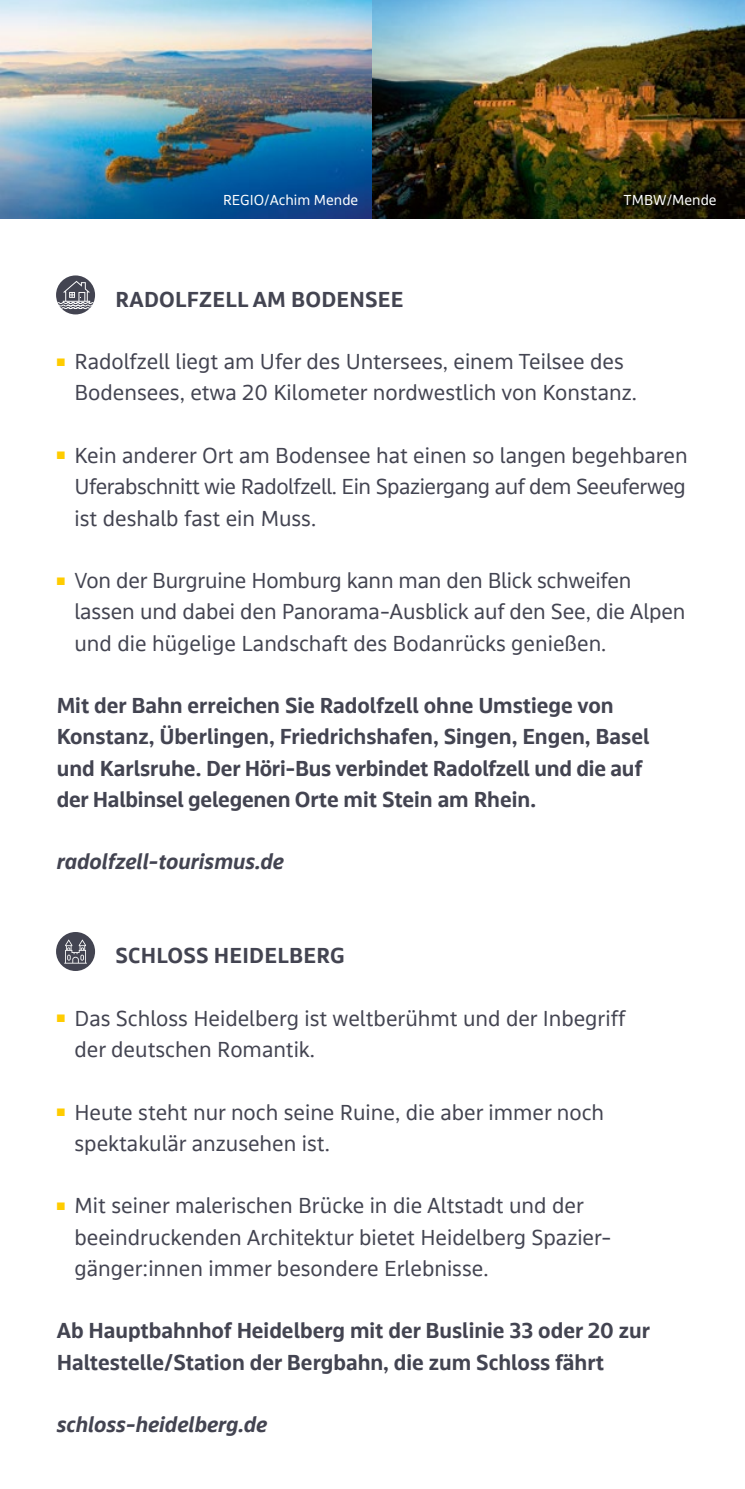
<style>
.page{position:relative;width:745px;height:1489px;background:#fff}
.page>*{position:absolute;margin:0;border:0;box-sizing:border-box;transform-origin:0 0}
.t1{font:22.5px/31.2px "bwegt Text";color:#434451}
.t2{font:700 22.5px/31.2px "bwegt Text";color:#434451}
.t3{font:italic 700 22.5px "bwegt Text";color:#434451}
.t4{font:15px "bwegt Text";color:#fff}
</style>
<div class="page">
<img style="left:0;top:0;width:744px;height:219px">
<div style="left:56px;top:275px;width:39px;height:39px;background:#434451;border-radius:50%"></div>
<svg style="left:56px;top:281px;width:39px;height:28px"></svg>
<div style="left:56px;top:931px;width:39px;height:39px;background:#434451;border-radius:50%"></div>
<svg style="left:64px;top:939px;width:23px;height:24px"></svg>
<p class="t4" style="left:223px;top:191px;width:137px">REGIO/Achim Mende</p>
<p class="t4" style="left:623px;top:191px;width:94px">TMBW/Mende</p>
<h4 class="t2" style="left:115px;top:284px;width:289px">RADOLFZELL AM BODENSEE</h4>
<p class="t1" style="left:74px;top:347px;width:563px;text-indent:-18px"><sup>■</sup> Radolfzell liegt am Ufer des Untersees, einem Teilsee des<br>Bodensees, etwa 20 Kilometer nordwestlich von Konstanz.</p>
<p class="t1" style="left:74px;top:440px;width:614px;text-align:justify;text-indent:-18px"><sup>■</sup> Kein anderer Ort am Bodensee hat einen so langen begehbaren Uferabschnitt wie Radolfzell. Ein Spaziergang auf dem Seeuferweg ist deshalb fast ein Muss.</p>
<p class="t1" style="left:74px;top:565px;width:612px;text-indent:-18px"><sup>■</sup> Von der Burgruine Homburg kann man den Blick schweifen lassen und dabei den Panorama-Ausblick auf den See, die Alpen und die hügelige Landschaft des Bodanrücks genießen.</p>
<p class="t2" style="left:57px;top:690px;width:594px">Mit der Bahn erreichen Sie Radolfzell ohne Umstiege von Konstanz, Überlingen, Friedrichshafen, Singen, Engen, Basel und Karlsruhe. Der Höri-Bus verbindet Radolfzell und die auf der Halbinsel gelegenen Orte mit Stein am Rhein.</p>
<p class="t3" style="left:57px;top:848px;width:229px">radolfzell-tourismus.de</p>
<h4 class="t2" style="left:115px;top:940px;width:231px">SCHLOSS HEIDELBERG</h4>
<p class="t1" style="left:74px;top:1003px;width:552px;text-indent:-18px"><sup>■</sup> Das Schloss Heidelberg ist weltberühmt und der Inbegriff der deutschen Romantik.</p>
<p class="t1" style="left:74px;top:1097px;width:531px;text-indent:-18px"><sup>■</sup> Heute steht nur noch seine Ruine, die aber immer noch spektakulär anzusehen ist.</p>
<p class="t1" style="left:74px;top:1190px;width:535px;text-indent:-18px"><sup>■</sup> Mit seiner malerischen Brücke in die Altstadt und der beeindruckenden Architektur bietet Heidelberg Spazier&shy;gänger:innen immer besondere Erlebnisse.</p>
<p class="t2" style="left:57px;top:1315px;width:594px">Ab Hauptbahnhof Heidelberg mit der Buslinie 33 oder 20 zur<br>Haltestelle/Station der Bergbahn, die zum Schloss fährt</p>
<p class="t3" style="left:57px;top:1411px;width:212px">schloss-heidelberg.de</p>
</div>
